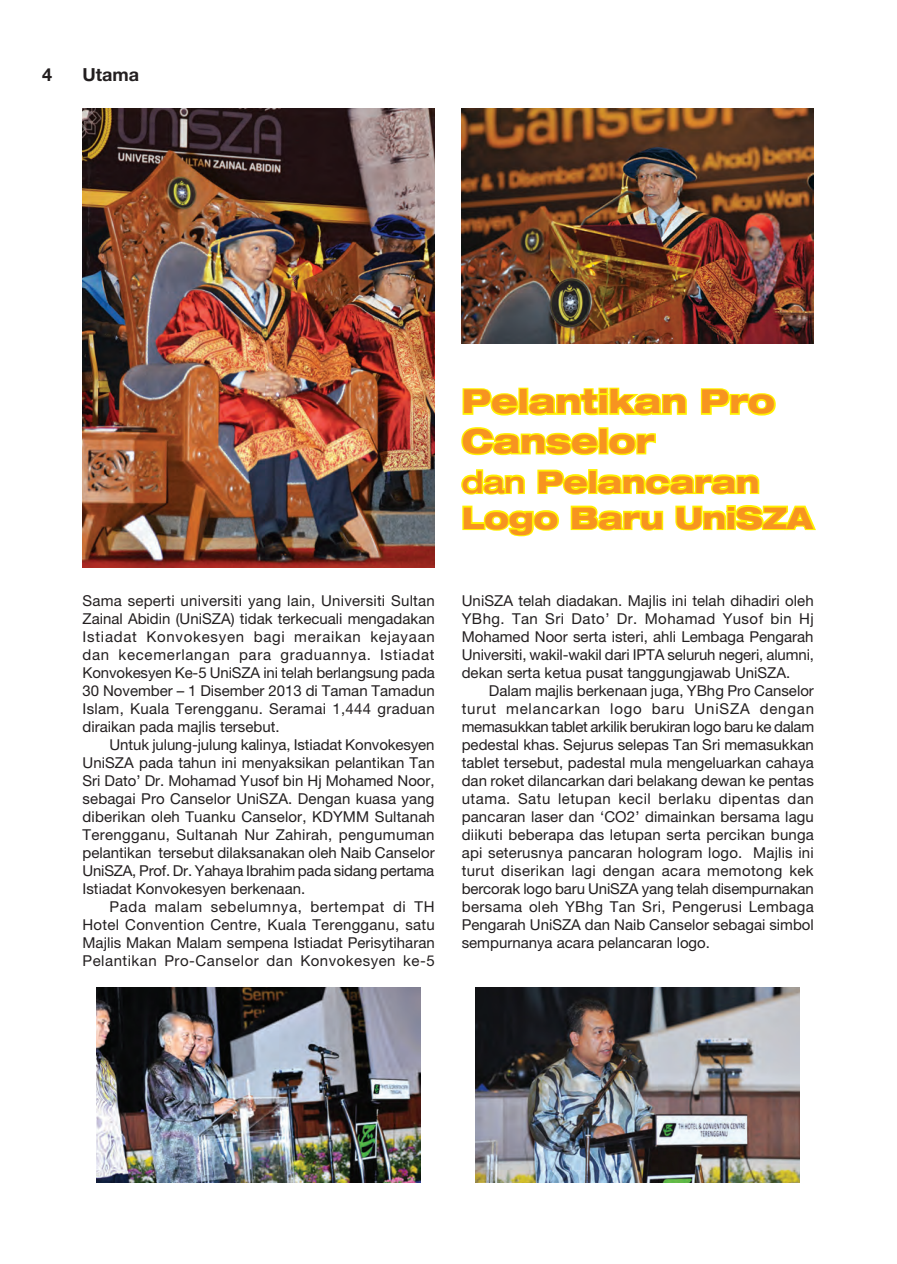
<style>
.page{position:relative;width:897px;height:1264px;background:#fff}
.page>*{position:absolute;margin:0;border:0;box-sizing:border-box;transform-origin:0 0}
.t1{font:800 expanded 33px/39.6px "Helvetica Neue LT Pro";color:#f79420}
.t2{font:800 expanded 30px/36px "Helvetica Neue LT Pro";color:#f79420}
.t3{font:700 18px "Helvetica Neue LT Pro";color:#231f20}
.t4{font:15px/18px "Helvetica Neue LT Pro";color:#231f20;text-align:justify}
.s1{font-weight:500}
</style>
<div class="page">
<svg style="left:462px;top:387px;width:58px;height:29px"></svg>
<div style="left:518px;top:388px;width:10px;height:27px;border:3px solid #fff101"></div>
<svg style="left:526px;top:387px;width:161px;height:29px"></svg>
<svg style="left:700px;top:388px;width:76px;height:28px"></svg>
<svg style="left:461px;top:427px;width:139px;height:29px"></svg>
<div style="left:598px;top:427px;width:10px;height:27px;border:3px solid #fff101"></div>
<svg style="left:606px;top:431px;width:50px;height:25px"></svg>
<svg style="left:461px;top:469px;width:355px;height:68px"></svg>
<img style="left:96px;top:987px;width:324px;height:196px">
<img style="left:475px;top:987px;width:324px;height:196px">
<img style="left:82px;top:109px;width:352px;height:459px">
<img style="left:461px;top:109px;width:352px;height:234px">
<p class="t3" style="left:42px;top:64px;width:12px">4</p>
<p class="t3" style="left:82px;top:64px;width:58px">Utama</p>
<p class="t4" style="left:82px;top:591px;width:354px">Sama seperti universiti yang lain, Universiti Sultan Zainal Abidin (UniSZA) tidak terkecuali mengadakan Istiadat Konvokesyen bagi meraikan kejayaan dan kecemerlangan para graduannya. Istiadat Konvokesyen Ke-5 UniSZA ini telah berlangsung pada 30 November – 1 Disember 2013 di Taman Tamadun Islam, Kuala Terengganu. Seramai 1,444 graduan diraikan pada majlis tersebut.</p>
<p class="t4" style="left:82px;top:735px;width:354px;text-indent:27px">Untuk julung-julung kalinya, Istiadat Konvokesyen UniSZA pada tahun ini menyaksikan pelantikan Tan Sri Dato’ Dr. Mohamad Yusof bin Hj Mohamed Noor, sebagai Pro Canselor UniSZA. Dengan kuasa yang diberikan oleh Tuanku Canselor, KDYMM Sultanah Terengganu, Sultanah Nur Zahirah, pengumuman pelantikan tersebut dilaksanakan oleh Naib Canselor UniSZA, Prof. Dr. Yahaya Ibrahim pada sidang pertama Istiadat Konvokesyen berkenaan.</p>
<p class="t4" style="left:82px;top:897px;width:354px;text-indent:27px">Pada malam sebelumnya, bertempat di TH Hotel Convention Centre, Kuala Terengganu, satu Majlis Makan Malam sempena Istiadat Perisytiharan Pelantikan Pro-Canselor dan Konvokesyen ke-5</p>
<h1 class="t1" style="left:461px;top:381px;width:315px">Pelantikan Pro<br>Canselor</h1>
<h2 class="t2" style="left:461px;top:463px;width:352px"><span class="s1">dan</span> Pelancaran<br>Logo Baru UniSZA</h2>
<p class="t4" style="left:461px;top:591px;width:354px">UniSZA telah diadakan. Majlis ini telah dihadiri oleh YBhg. Tan Sri Dato’ Dr. Mohamad Yusof bin Hj Mohamed Noor serta isteri, ahli Lembaga Pengarah Universiti, wakil-wakil dari IPTA seluruh negeri, alumni, dekan serta ketua pusat tanggungjawab UniSZA.</p>
<p class="t4" style="left:461px;top:681px;width:354px;text-indent:27px">Dalam majlis berkenaan juga, YBhg Pro Canselor turut melancarkan logo baru UniSZA dengan memasukkan tablet arkilik berukiran logo baru ke dalam pedestal khas. Sejurus selepas Tan Sri memasukkan tablet tersebut, padestal mula mengeluarkan cahaya dan roket dilancarkan dari belakang dewan ke pentas utama. Satu letupan kecil berlaku dipentas dan pancaran laser dan ‘CO2’ dimainkan bersama lagu diikuti beberapa das letupan serta percikan bunga api seterusnya pancaran hologram logo. Majlis ini turut diserikan lagi dengan acara memotong kek bercorak logo baru UniSZA yang telah disempurnakan bersama oleh YBhg Tan Sri, Pengerusi Lembaga Pengarah UniSZA dan Naib Canselor sebagai simbol sempurnanya acara pelancaran logo.</p>
</div>
